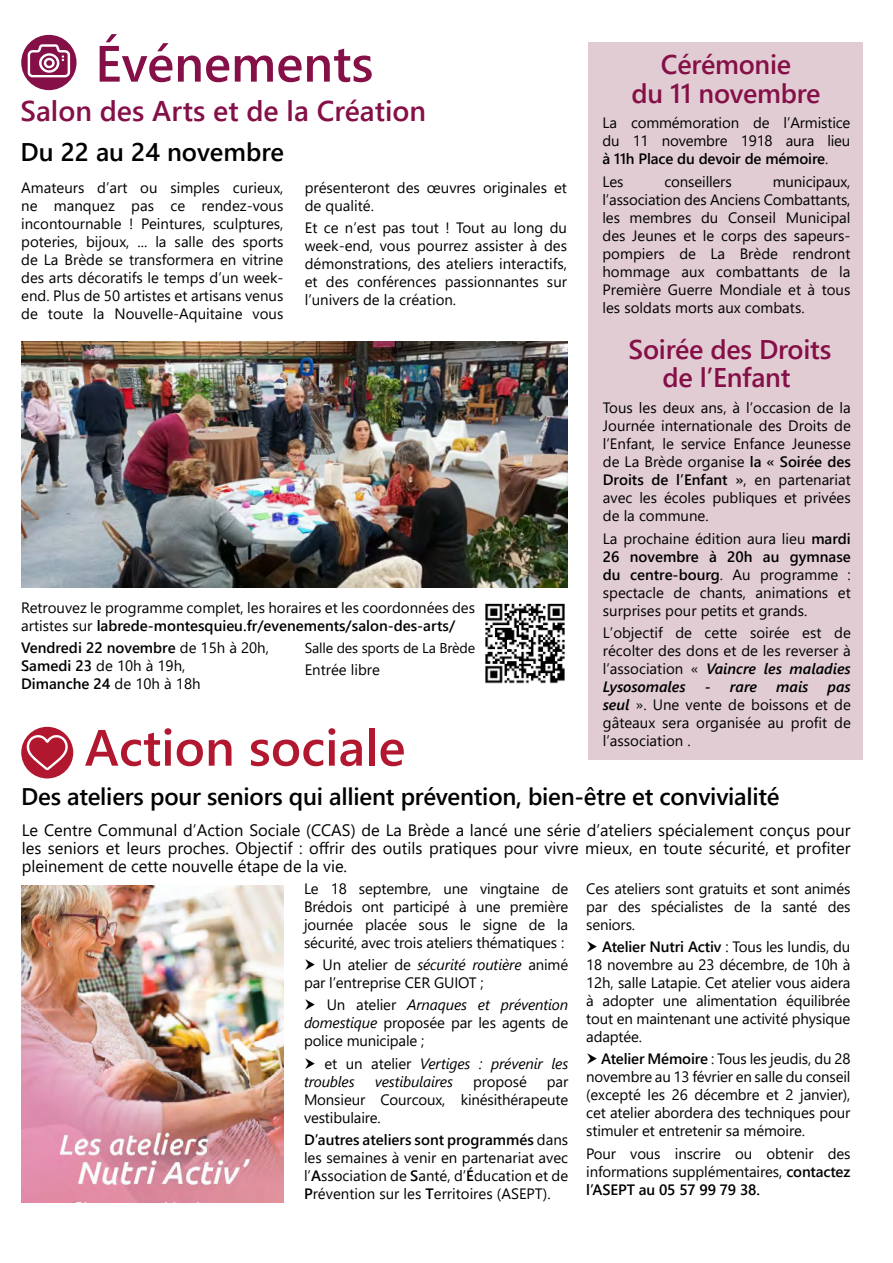
<style>
.page{position:relative;width:893px;height:1263px;background:#fff}
.page>*{position:absolute;margin:0;border:0;box-sizing:border-box;transform-origin:0 0}
.t1{font:600 51px "Segoe UI";color:#b1182f}
.t2{font:600 51px "Segoe UI";color:#841047}
.t3{font:600 28.5px "Segoe UI";color:#841047}
.t4{font:600 27px/28.5px "Segoe UI";letter-spacing:-.01em;color:#841047;text-align:center}
.t5{font:600 25.5px "Segoe UI";color:#000}
.t6{font:600 24px "Segoe UI";letter-spacing:-.01em;color:#000}
.t7{font:16.5px/18px "Segoe UI";color:#000;text-align:justify}
.t8{font:15px/18px "Segoe UI";color:#000;text-align:justify}
.t9{font:600 15px/18px "Segoe UI";color:#000}
.t10{font:italic 15px/18px "Segoe UI";letter-spacing:-.01em;color:#000}
.t11{font:italic 600 15px "Segoe UI";color:#000}
.t12{font:14.25px "Segoe UI";letter-spacing:-.01em;color:#000}
.s1{font-weight:600}
.s2{font-weight:400}
.s3{font-weight:600;font-style:italic}
.s4{font-style:italic}
.s5{font-style:normal}
</style>
<div class="page">
<div style="left:588px;top:43px;width:275px;height:717px;background:#e2ccd4"></div>
<svg style="left:21px;top:35px;width:56px;height:55px"></svg>
<svg style="left:28px;top:44px;width:42px;height:33px"></svg>
<img style="left:21px;top:341px;width:546px;height:246px">
<div style="left:21px;top:727px;width:52px;height:51px;background:#b1182f;border-radius:50%"></div>
<svg style="left:27px;top:734px;width:41px;height:36px"></svg>
<img style="left:21px;top:885px;width:262px;height:317px">
<img style="left:485px;top:603px;width:80px;height:81px">
<h1 class="t2" style="left:95px;top:15px;width:280px">Événements</h1>
<h2 class="t3" style="left:21px;top:84px;width:407px">Salon des Arts et de la Création</h2>
<h3 class="t5" style="left:21px;top:128px;width:265px">Du 22 au 24 novembre</h3>
<p class="t8" style="left:21px;top:177px;width:264px">Amateurs d’art ou simples curieux, ne manquez pas ce rendez-vous incontournable ! Peintures, sculptures, poteries, bijoux, ... la salle des sports de La Brède se transformera en vitrine des arts décoratifs le temps d’un week&shy;end. Plus de 50 artistes et artisans venus de toute la Nouvelle-Aquitaine vous</p>
<p class="t8" style="left:305px;top:177px;width:264px">présenteront des œuvres originales et de qualité.</p>
<p class="t8" style="left:305px;top:217px;width:264px">Et ce n’est pas tout ! Tout au long du week-end, vous pourrez assister à des démonstrations, des ateliers interactifs, et des conférences passionnantes sur l’univers de la création.</p>
<p class="t8" style="left:21px;top:597px;width:456px">Retrouvez le programme complet, les horaires et les coordonnées des artistes sur <span class="s1">labrede-montesquieu.fr/evenements/salon-des-arts/</span></p>
<p class="t9" style="left:21px;top:637px;width:249px">Vendredi 22 novembre <span class="s2">de 15h à 20h,<br></span>Samedi 23 <span class="s2">de 10h à 19h,<br></span>Dimanche 24 <span class="s2">de 10h à 18h</span></p>
<p class="t12" style="left:305px;top:634px;width:172px">Salle des sports de La Brède</p>
<p class="t8" style="left:305px;top:659px;width:77px">Entrée libre</p>
<h1 class="t1" style="left:85px;top:699px;width:322px">Action sociale</h1>
<h3 class="t4" style="left:632px;top:48px;width:191px">Cérémonie<br>du 11 novembre</h3>
<p class="t8" style="left:602px;top:113px;width:249px">La commémoration de l’Armistice du 11 novembre 1918 aura lieu <span class="s1">à 11h Place du devoir de mémoire</span>.</p>
<p class="t8" style="left:602px;top:171px;width:22px">Les</p>
<p class="t8" style="left:664px;top:171px;width:69px">conseillers</p>
<p class="t8" style="left:602px;top:171px;width:249px;text-indent:170px">municipaux, l’association des Anciens Combattants, les membres du Conseil Municipal des Jeunes et le corps des sapeurs&shy;pompiers de La Brède rendront hommage aux combattants de la Première Guerre Mondiale et à tous les soldats morts aux combats.</p>
<h3 class="t4" style="left:629px;top:333px;width:204px">Soirée des Droits de l’Enfant</h3>
<p class="t8" style="left:603px;top:398px;width:249px">Tous les deux ans, à l’occasion de la Journée internationale des Droits de l’Enfant, le service Enfance Jeunesse de La Brède organise <span class="s1">la « Soirée des Droits de l’Enfant »</span>, en partenariat avec les écoles publiques et privées de la commune.</p>
<p class="t8" style="left:603px;top:528px;width:249px">La prochaine édition aura lieu <span class="s1">mardi 26 novembre à 20h au gymnase du centre-bourg</span>. Au programme : spectacle de chants, animations et surprises pour petits et grands.</p>
<p class="t8" style="left:603px;top:622px;width:249px">L’objectif de cette soirée est de récolter des dons et de les reverser à l’association « <span class="s3">Vaincre les maladies Lysosomales</span></p>
<p class="t11" style="left:705px;top:672px;width:54px">- rare</p>
<p class="t11" style="left:776px;top:672px;width:34px">mais</p>
<p class="t8" style="left:603px;top:676px;width:249px;text-indent:225px"><span class="s3">pas seul</span> ». Une vente de boissons et de gâteaux sera organisée au profit de l’association .</p>
<h3 class="t6" style="left:21px;top:774px;width:760px">Des ateliers pour seniors qui allient prévention, bien-être et convivialité</h3>
<p class="t7" style="left:22px;top:819px;width:830px">Le Centre Communal d’Action Sociale (CCAS) de La Brède a lancé une série d’ateliers spécialement conçus pour les seniors et leurs proches. Objectif : offrir des outils pratiques pour vivre mieux, en toute sécurité, et profiter pleinement de cette nouvelle étape de la vie.</p>
<p class="t8" style="left:304px;top:878px;width:266px">Le 18 septembre, une vingtaine de Brédois ont participé à une première journée placée sous le signe de la sécurité, avec trois ateliers thématiques :</p>
<p class="t8" style="left:304px;top:954px;width:266px;text-indent:19px">Un atelier de <span class="s4">sécurité routière</span> animé par l’entreprise CER GUIOT ;</p>
<p class="t8" style="left:304px;top:995px;width:266px;text-indent:23px">Un atelier <span class="s4">Arnaques et prévention domestique</span> proposée par les agents de police municipale ;</p>
<p class="t10" style="left:304px;top:1052px;width:266px;text-indent:21px"><span class="s5">et un atelier</span> Vertiges : prévenir les troubles</p>
<p class="t8" style="left:586px;top:878px;width:266px">Ces ateliers sont gratuits et sont animés par des spécialistes de la santé des seniors.</p>
<p class="t8" style="left:586px;top:936px;width:266px;text-indent:16px"><span class="s1">Atelier Nutri Activ</span> : Tous les lundis, du 18 novembre au 23 décembre, de 10h à 12h, salle Latapie. Cet atelier vous aidera à adopter une alimentation équilibrée tout en maintenant une activité physique adaptée.</p>
<p class="t8" style="left:586px;top:1049px;width:266px;text-indent:15px"><span class="s1">Atelier Mémoire</span> : Tous les jeudis, du 28 novembre au 13 février en salle du conseil (excepté les 26 décembre et 2 janvier), cet atelier abordera des techniques pour stimuler et entretenir sa mémoire.</p>
<p class="t8" style="left:586px;top:1143px;width:266px">Pour vous inscrire ou obtenir des informations supplémentaires, <span class="s1">contactez l’ASEPT au 05 57 99 79 38.</span></p>
<p class="t10" style="left:375px;top:1070px;width:80px">vestibulaires</p>
<p class="t8" style="left:473px;top:1071px;width:55px">proposé</p>
<p class="t8" style="left:304px;top:1071px;width:266px;text-indent:243px">par Monsieur Courcoux, kinésithérapeute vestibulaire.</p>
<p class="t8" style="left:304px;top:1129px;width:266px"><span class="s1">D’autres ateliers sont programmés</span> dans les semaines à venir en partenariat avec l’<span class="s1">A</span>ssociation de <span class="s1">S</span>anté, d’<span class="s1">É</span>ducation et de <span class="s1">P</span>révention sur les <span class="s1">T</span>erritoires (ASEPT).</p>
</div>
